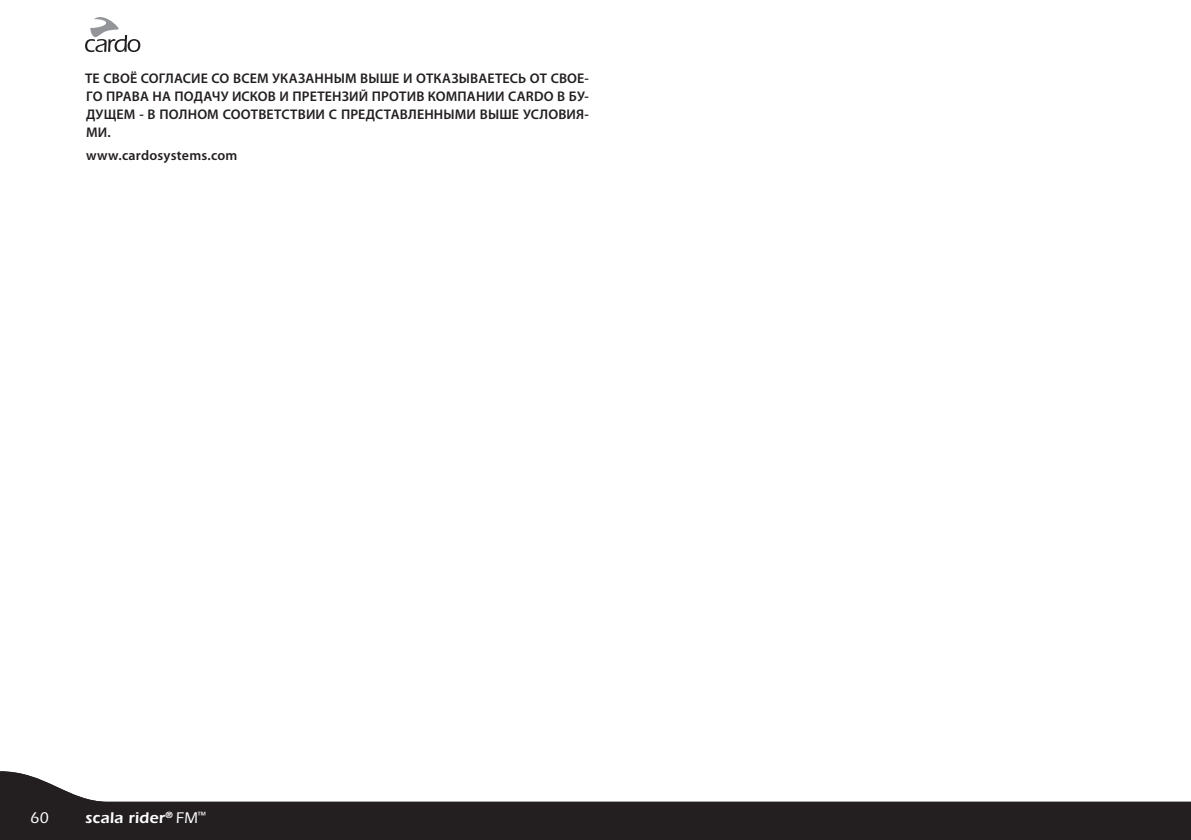
<style>
.page{position:relative;width:1191px;height:840px;background:#fff}
.page>*{position:absolute;margin:0;border:0;box-sizing:border-box;transform-origin:0 0}
.t1{font:600 16px "Itc Eras";letter-spacing:.01em;color:#fff}
.t2{font:500 16px "Itc Eras";color:#fff}
.Intented_Regular_Bod{font:600 14px/18px "Myriad Pro";letter-spacing:.01em;color:#231f20;text-align:justify}
.s1{font-weight:500}
</style>
<div class="page">
<svg style="left:85px;top:17px;width:55px;height:35px"></svg>
<svg style="left:0;top:771px;width:1190px;height:68px;fill:#231f20"></svg>
<svg style="left:1190px;top:801px;width:1px;height:38px"></svg>
<p class="Intented_Regular_Bod" style="left:85px;top:68px;width:505px">ТЕ СВОЁ СОГЛАСИЕ СО ВСЕМ УКАЗАННЫМ ВЫШЕ И ОТКАЗЫВАЕТЕСЬ ОТ СВОЕ-ГО ПРАВА НА ПОДАЧУ ИСКОВ И ПРЕТЕНЗИЙ ПРОТИВ КОМПАНИИ CARDO В БУ-ДУЩЕМ - В ПОЛНОМ СООТВЕТСТВИИ С ПРЕДСТАВЛЕННЫМИ ВЫШЕ УСЛОВИЯ-МИ.</p>
<p class="Intented_Regular_Bod" style="left:86px;top:146px;width:153px">www.cardosystems.com</p>
<p class="t2" style="left:30px;top:808px;width:20px">60</p>
<p class="t1" style="left:85px;top:808px;width:122px">scala rider<sup>®</sup> <span class="s1">FM</span><sup>™</sup></p>
</div>
